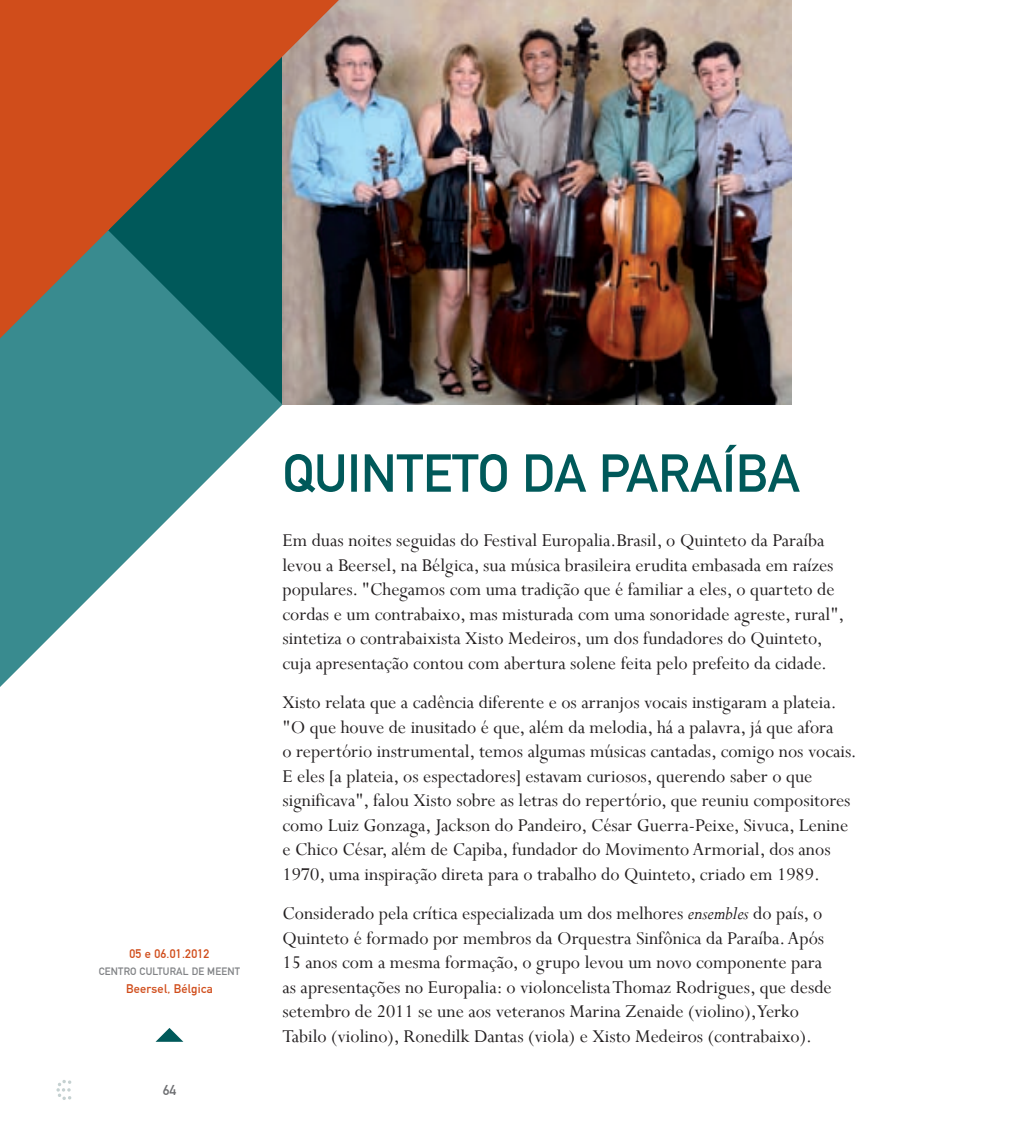
<style>
.page{position:relative;width:1017px;height:1141px;background:#fff}
.page>*{position:absolute;margin:0;border:0;box-sizing:border-box;transform-origin:0 0}
.t1{font:52.5px "DIN Mittelschrift";color:#00595a}
.t2{font:20.12px/24.5px "Perpetua";color:#231f20}
.t3{font:14px "DIN Mittelschrift";color:#6c6d70}
.t4{font:12.25px "DIN Mittelschrift";letter-spacing:.02em;color:#d04d1b}
.t5{font:10.5px "DIN Mittelschrift";color:#808285}
.s1{font-style:italic}
</style>
<div class="page">
<svg style="left:56px;top:1080px;width:15px;height:20px"></svg>
<img style="left:282px;top:0;width:509px;height:405px">
<svg style="left:156px;top:1028px;width:27px;height:14px"></svg>
<svg style="left:0;top:363px;width:282px;height:324px;fill:#398b8f"></svg>
<svg style="left:0;top:0;width:364px;height:363px"></svg>
<p class="t4" style="left:129px;top:946px;width:82px">05 E 06.01.2012</p>
<p class="t5" style="left:99px;top:965px;width:14px">CENTRO</p>
<p class="t5" style="left:140px;top:965px;width:14px">CULTURAL</p>
<p class="t5" style="left:192px;top:965px;width:31px">DE MEENT</p>
<p class="t4" style="left:126px;top:981px;width:88px">BEERSEL, BÉLGICA</p>
<p class="t3" style="left:163px;top:1082px;width:15px">64</p>
<h1 class="t1" style="left:282px;top:442px;width:56px">QUINTETO</h1>
<h1 class="t1" style="left:522px;top:442px;width:134px">DA PARAÍBA</h1>
<p class="t2" style="left:282px;top:528px;width:563px">Em duas noites seguidas do Festival Europalia.Brasil, o Quinteto da Paraíba levou a Beersel, na Bélgica, sua música brasileira erudita embasada em raízes populares. "Chegamos com uma tradição que é familiar a eles, o quarteto de cordas e um contrabaixo, mas misturada com uma sonoridade agreste, rural", sintetiza o contrabaixista Xisto Medeiros, um dos fundadores do Quinteto, cuja apresentação contou com abertura solene feita pelo prefeito da cidade.</p>
<p class="t2" style="left:282px;top:690px;width:576px">Xisto relata que a cadência diferente e os arranjos vocais instigaram a plateia. "O que houve de inusitado é que, além da melodia, há a palavra, já que afora<br>o repertório instrumental, temos algumas músicas cantadas, comigo nos vocais.<br>E eles [a plateia, os espectadores] estavam curiosos, querendo saber o que significava", falou Xisto sobre as letras do repertório, que reuniu compositores como Luiz Gonzaga, Jackson do Pandeiro, César Guerra-Peixe, Sivuca, Lenine e Chico César, além de Capiba, fundador do Movimento Armorial, dos anos 1970, uma inspiração direta para o trabalho do Quinteto, criado em 1989.</p>
<p class="t2" style="left:282px;top:901px;width:551px">Considerado pela crítica especializada um dos melhores <span class="s1">ensembles</span> do país, o Quinteto é formado por membros da Orquestra Sinfônica da Paraíba. Após 15 anos com a mesma formação, o grupo levou um novo componente para as apresentações no Europalia: o violoncelista Thomaz Rodrigues, que desde setembro de 2011 se une aos veteranos Marina Zenaide (violino), Yerko Tabilo (violino), Ronedilk Dantas (viola) e Xisto Medeiros (contrabaixo).</p>
</div>
